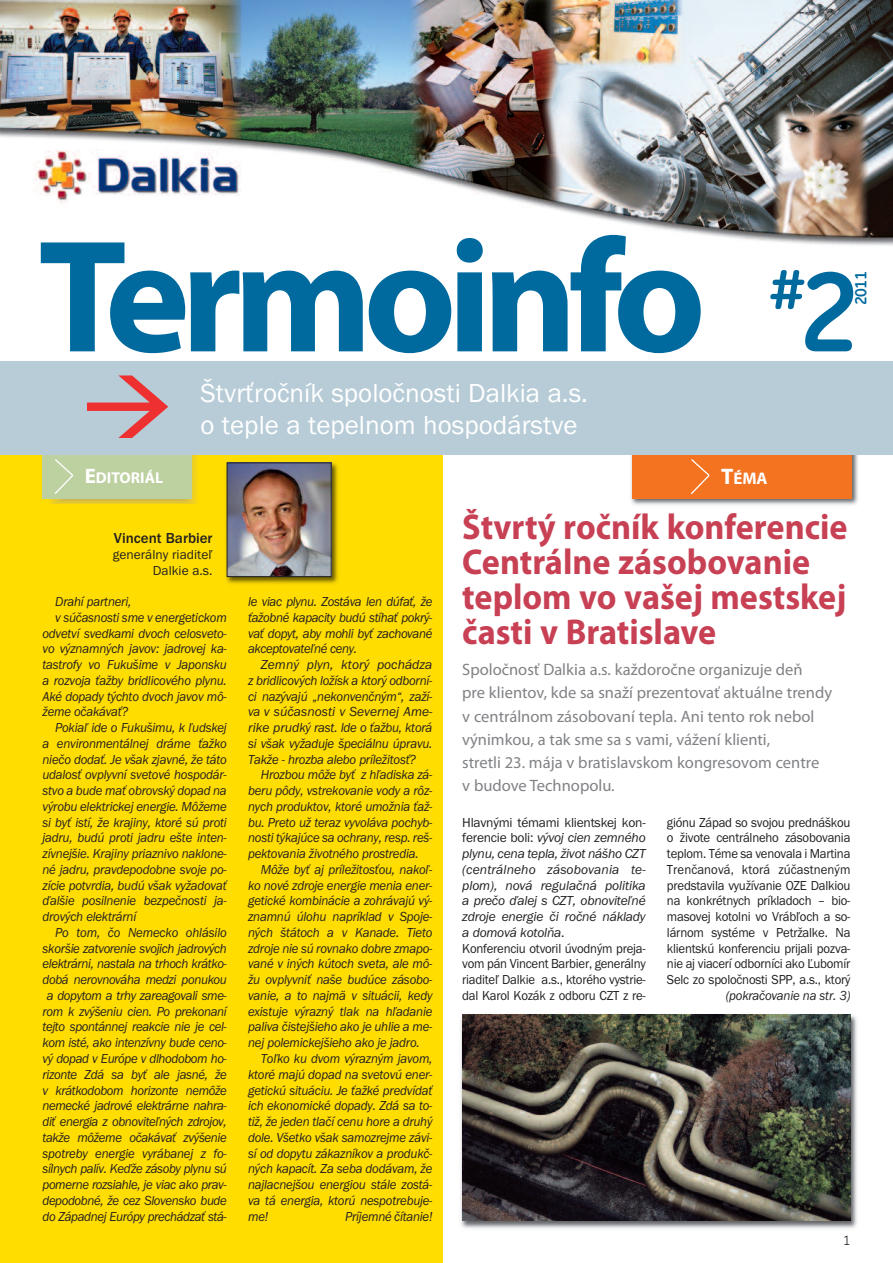
<style>
.page{position:relative;width:893px;height:1263px;background:#fff}
.page>*{position:absolute;margin:0;border:0;box-sizing:border-box;transform-origin:0 0}
.t1{font:700 161.55px "Myriad Pro";color:#006a9e}
.t2{font:700 36px/34.8px "Myriad Pro";color:#c84053;scale:.95 1}
.t3{font:27px/32.4px "Franklin Gothic";color:#fff}
.t4{font:700 16.8px "Myriad Pro";color:#fff}
.t5{font:16.5px/23.2px "Myriad Pro";color:#808285}
.t6{font:700 16.5px "GE Inspira";color:#006a9e}
.t7{font:700 15.75px "Myriad Pro";color:#fff}
.t8{font:500 15px "Franklin Gothic";color:#231f20}
.t9{font:13.5px/15.8px "Franklin Gothic Book Italic OTF";letter-spacing:-.02em;color:#231f20;text-align:justify;scale:.95 1}
.t10{font:italic 13.5px/15.8px "Franklin Gothic";letter-spacing:-.015em;color:#231f20}
.t11{font:13.5px/15.8px "Franklin Gothic";letter-spacing:-.02em;color:#231f20;text-align:justify;scale:.95 1}
.t12{font:13.5px/15.8px "Franklin Gothic Book Italic OTF";letter-spacing:-.02em;color:#231f20;text-align:justify}
.t13{font:13.5px/15.8px "Franklin Gothic";color:#231f20;text-align:right}
.t14{font:13.5px "GE Inspira";color:#231f20}
.s1{font-family:"GE Inspira";font-size:115.5px}
.s2{font-size:21px}
.s3{font-size:22.5px}
.s4{font-style:normal}
</style>
<div class="page">
<div style="left:0;top:455px;width:442px;height:808px;background:#ffdd01"></div>
<svg style="left:49px;top:455px;width:149px;height:49px"></svg>
<img style="left:0;top:0;width:893px;height:246px">
<div style="left:42px;top:442px;width:150px;height:56px;background:#bdd0a0"></div>
<svg style="left:54px;top:459px;width:19px;height:35px"></svg>
<img style="left:631px;top:455px;width:227px;height:50px">
<div style="left:632px;top:442px;width:220px;height:56px;background:#f47321"></div>
<svg style="left:691px;top:459px;width:19px;height:36px"></svg>
<div style="left:0;top:361px;width:893px;height:94px;background:#b7ccd7"></div>
<svg style="left:87px;top:375px;width:81px;height:63px"></svg>
<img style="left:226px;top:462px;width:112px;height:122px">
<img style="left:229px;top:464px;width:101px;height:111px">
<div style="left:227px;top:462px;width:105px;height:115px;border:1px solid #231f20"></div>
<img style="left:461px;top:1014px;width:396px;height:215px">
<img style="left:462px;top:1015px;width:388px;height:205px">
<h1 class="t1" style="left:38px;top:236px;width:823px">Termoinfo <span class="s1">2</span><sup>#</sup></h1>
<h3 class="t3" style="left:200px;top:376px;width:389px">Štvrťročník spoločnosti Dalkia a.s. o teple a tepelnom hospodárstve</h3>
<p class="t6" style="left:851px;top:305px;width:36px;rotate:-90deg">2011</p>
<p class="t7" style="left:85px;top:472px;width:80px"><span class="s2">e</span>DITorIál</p>
<p class="t4" style="left:721px;top:472px;width:48px"><span class="s3">T</span>éma</p>
<p class="t8" style="left:114px;top:529px;width:100px">Vincent Barbier</p>
<p class="t13" style="left:113px;top:546px;width:101px">generálny riaditeľ<br>Dalkie a.s.</p>
<p class="t9" style="left:55px;top:594px;width:82px">Drahí partneri,</p>
<p class="t9" style="left:55px;top:609px;width:182px">v súčasnosti sme v energetickom</p>
<p class="t9" style="left:43px;top:625px;width:196px">odvetví svedkami dvoch celosveto-</p>
<p class="t9" style="left:43px;top:641px;width:196px">vo významných javov: jadrovej ka-</p>
<p class="t9" style="left:43px;top:657px;width:196px">tastrofy vo Fukušime v Japonsku</p>
<p class="t9" style="left:43px;top:672px;width:196px">a rozvoja ťažby bridlicového plynu.</p>
<p class="t9" style="left:43px;top:688px;width:196px">Aké dopady týchto dvoch javov mô-</p>
<p class="t9" style="left:43px;top:704px;width:92px">žeme očakávať?</p>
<p class="t9" style="left:55px;top:720px;width:182px">Pokiaľ ide o Fukušimu, k ľudskej</p>
<p class="t9" style="left:43px;top:735px;width:196px">a environmentálnej dráme ťažko</p>
<p class="t9" style="left:43px;top:751px;width:196px">niečo dodať. Je však zjavné, že táto</p>
<p class="t9" style="left:43px;top:767px;width:196px">udalosť ovplyvní svetové hospodár-</p>
<p class="t9" style="left:43px;top:783px;width:196px">stvo a bude mať obrovský dopad na</p>
<p class="t9" style="left:43px;top:798px;width:196px">výrobu elektrickej energie. Môžeme</p>
<p class="t9" style="left:43px;top:814px;width:196px">si byť istí, že krajiny, ktoré sú proti</p>
<p class="t9" style="left:43px;top:830px;width:196px">jadru, budú proti jadru ešte inten-</p>
<p class="t9" style="left:43px;top:846px;width:196px">zívnejšie. Krajiny priaznivo naklone-</p>
<p class="t9" style="left:43px;top:861px;width:196px">né jadru, pravdepodobne svoje po-</p>
<p class="t9" style="left:43px;top:877px;width:196px">zície potvrdia, budú však vyžadovať</p>
<p class="t9" style="left:43px;top:893px;width:196px">ďalšie posilnenie bezpečnosti ja-</p>
<p class="t9" style="left:43px;top:909px;width:100px">drových elektrární</p>
<p class="t9" style="left:55px;top:924px;width:182px">Po tom, čo Nemecko ohlásilo</p>
<p class="t9" style="left:43px;top:940px;width:196px">skoršie zatvorenie svojich jadrových</p>
<p class="t9" style="left:43px;top:956px;width:196px">elektrárni, nastala na trhoch krátko-</p>
<p class="t9" style="left:43px;top:972px;width:196px">dobá nerovnováha medzi ponukou</p>
<p class="t9" style="left:47px;top:987px;width:191px">a dopytom a trhy zareagovali sme-</p>
<p class="t9" style="left:43px;top:1003px;width:196px">rom k zvýšeniu cien. Po prekonaní</p>
<p class="t9" style="left:43px;top:1019px;width:196px">tejto spontánnej reakcie nie je cel-</p>
<p class="t9" style="left:43px;top:1035px;width:196px">kom isté, ako intenzívny bude ceno-</p>
<p class="t9" style="left:43px;top:1050px;width:196px">vý dopad v Európe v dlhodobom ho-</p>
<p class="t9" style="left:43px;top:1066px;width:196px">rizonte Zdá sa byť ale jasné, že</p>
<p class="t9" style="left:43px;top:1082px;width:196px">v krátkodobom horizonte nemôže</p>
<p class="t9" style="left:43px;top:1098px;width:196px">nemecké jadrové elektrárne nahra-</p>
<p class="t9" style="left:43px;top:1113px;width:196px">diť energia z obnoviteľných zdrojov,</p>
<p class="t9" style="left:43px;top:1129px;width:196px">takže môžeme očakávať zvýšenie</p>
<p class="t9" style="left:43px;top:1145px;width:196px">spotreby energie vyrábanej z fo-</p>
<p class="t9" style="left:43px;top:1161px;width:196px">sílnych palív. Keďže zásoby plynu sú</p>
<p class="t9" style="left:43px;top:1176px;width:196px">pomerne rozsiahle, je viac ako prav-</p>
<p class="t9" style="left:43px;top:1192px;width:196px">depodobné, že cez Slovensko bude</p>
<p class="t9" style="left:43px;top:1208px;width:196px">do Západnej Európy prechádzať stá-</p>
<p class="t9" style="left:248px;top:594px;width:196px">le viac plynu. Zostáva len dúfať, že ťažobné kapacity budú stíhať pokrý&shy;vať dopyt, aby mohli byť zachované akceptovateľné ceny.</p>
<p class="t12" style="left:248px;top:657px;width:186px;text-indent:13px">Zemný plyn, ktorý pochádza z bridlicových ložísk a ktorý odborní&shy;ci nazývajú „nekonvenčným“, zaží&shy;va v súčasnosti v Severnej Ame&shy;rike prudký rast. Ide o ťažbu, ktorá si však vyžaduje špeciálnu úpravu.<br>Takže - hrozba alebo príležitosť?</p>
<p class="t9" style="left:248px;top:767px;width:196px;text-indent:13px">Hrozbou môže byť z hľadiska zá&shy;beru pôdy, vstrekovanie vody a rôz&shy;nych produktov, ktoré umožnia ťaž&shy;bu. Preto už teraz vyvoláva pochyb&shy;nosti týkajúce sa ochrany, resp. reš&shy;pektovania životného prostredia.</p>
<p class="t9" style="left:261px;top:861px;width:182px">Môže byť aj príležitosťou, nakoľ-</p>
<p class="t9" style="left:248px;top:877px;width:196px">ko nové zdroje energie menia ener-</p>
<p class="t9" style="left:248px;top:893px;width:196px">getické kombinácie a zohrávajú vý-</p>
<p class="t9" style="left:248px;top:909px;width:196px">znamnú úlohu napríklad v Spoje-</p>
<p class="t9" style="left:248px;top:924px;width:196px">ných štátoch a v Kanade. Tieto</p>
<p class="t9" style="left:248px;top:940px;width:196px">zdroje nie sú rovnako dobre zmapo-</p>
<p class="t9" style="left:248px;top:956px;width:196px">vané v iných kútoch sveta, ale mô-</p>
<p class="t9" style="left:248px;top:972px;width:196px">žu ovplyvniť naše budúce zásobo-</p>
<p class="t9" style="left:248px;top:987px;width:196px">vanie, a to najmä v situácii, kedy</p>
<p class="t9" style="left:248px;top:1003px;width:196px">existuje výrazný tlak na hľadanie</p>
<p class="t9" style="left:248px;top:1019px;width:196px">paliva čistejšieho ako je uhlie a me-</p>
<p class="t9" style="left:248px;top:1035px;width:182px">nej polemickejšieho ako je jadro.</p>
<p class="t9" style="left:261px;top:1050px;width:182px">Toľko ku dvom výrazným javom,</p>
<p class="t9" style="left:248px;top:1066px;width:196px">ktoré majú dopad na svetovú ener-</p>
<p class="t9" style="left:248px;top:1082px;width:196px">getickú situáciu. Je ťažké predvídať</p>
<p class="t9" style="left:248px;top:1098px;width:196px">ich ekonomické dopady. Zdá sa to-</p>
<p class="t9" style="left:248px;top:1113px;width:196px">tiž, že jeden tlačí cenu hore a druhý</p>
<p class="t9" style="left:248px;top:1129px;width:196px">dole. Všetko však samozrejme závi-</p>
<p class="t9" style="left:248px;top:1145px;width:196px">sí od dopytu zákazníkov a produkč-</p>
<p class="t9" style="left:248px;top:1161px;width:196px">ných kapacít. Za seba dodávam, že</p>
<p class="t9" style="left:248px;top:1176px;width:196px">najlacnejšou energiou stále zostá-</p>
<p class="t9" style="left:248px;top:1192px;width:196px">va tá energia, ktorú nespotrebuje-</p>
<p class="t9" style="left:248px;top:1208px;width:23px">me!</p>
<p class="t9" style="left:345px;top:1208px;width:93px">Príjemné čítanie!</p>
<h2 class="t2" style="left:462px;top:513px;width:407px">Štvrtý ročník konferencie<br>Centrálne zásobovanie teplom vo vašej mestskej časti v Bratislave</h2>
<p class="t5" style="left:462px;top:659px;width:371px">Spoločnosť Dalkia a.s. každoročne organizuje deň<br>pre klientov, kde sa snaží prezentovať aktuálne trendy v centrálnom zásobovaní tepla. Ani tento rok nebol výnimkou, a tak sme sa s vami, vážení klienti,<br>stretli 23. mája v bratislavskom kongresovom centre<br>v budove technopolu.</p>
<p class="t10" style="left:462px;top:814px;width:185px"><span class="s4">Hlavnými témami klientskej kon&shy;ferencie boli:</span> vývoj cien zemného plynu, cena tepla, život nášho CZT (centrálneho zásobovania te&shy;plom), nová regulačná politika a prečo ďalej s CZT, obnoviteľné zdroje energie či ročné náklady a domová kotolňa<span class="s4">.<br>Konferenciu otvoril úvodným preja&shy;vom pán Vincent Barbier, generálny riaditeľ Dalkie a.s., ktorého vystrie&shy;dal Karol Kozák z odboru CZT z re-</span></p>
<p class="t11" style="left:667px;top:814px;width:195px">giónu Západ so svojou prednáškou o živote centrálneho zásobovania teplom. Téme sa venovala i Martina Trenčanová, ktorá zúčastneným predstavila využívanie OZE Dalkiou na konkrétnych príkladoch – bio&shy;masovej kotolni vo Vrábľoch a so&shy;lárnom systéme v Petržalke. Na klientskú konferenciu prijali pozva&shy;nie aj viacerí odborníci ako Ľubomír Selc zo spoločnosti SPP, a.s., ktorý</p>
<p class="t9" style="left:726px;top:987px;width:133px">(pokračovanie na str. 3)</p>
<p class="t14" style="left:843px;top:1233px;width:9px">1</p>
</div>
